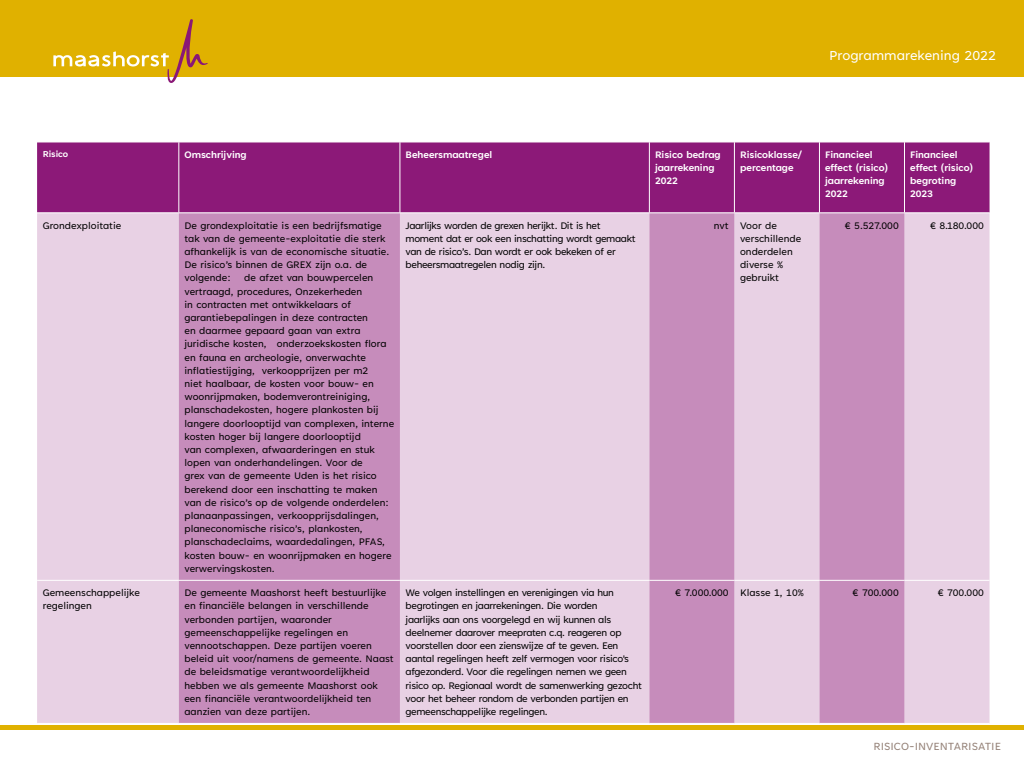
<style>
.page{position:relative;width:1024px;height:768px;background:#fff}
.page>*{position:absolute;margin:0;border:0;box-sizing:border-box;transform-origin:0 0}
.t1{font:15px "Tenorite";color:#fff}
.t2{font:12px "Tenorite";color:#948177}
.t3{font:11px/13.2px "Tenorite";color:#000}
.t4{font:11px/13.2px "Tenorite";letter-spacing:-.03em;color:#000}
.t5{font:700 10.9px/13.1px "Tenorite";color:#fff}
.t6{font:700 9.9px "Tenorite";color:#fff}
</style>
<div class="page">
<hr style="left:0;top:726px;width:1024px;height:4px;background:#e0b100">
<div style="left:0;top:0;width:1024px;height:77px;background:#e0b100"></div>
<svg style="left:53px;top:19px;width:155px;height:64px"></svg>
<div style="left:37px;top:143px;width:953px;height:70px;background:#8c1978"></div>
<div style="left:37px;top:214px;width:953px;height:509px;background:#e8d1e4"></div>
<svg style="left:179px;top:214px;width:726px;height:509px;background:#d5abcd"></svg>
<hr style="left:37px;top:580px;width:142px;height:1px;background:#fff">
<hr style="left:179px;top:580px;width:221px;height:1px;background:#fff">
<hr style="left:400px;top:580px;width:249px;height:1px;background:#fff">
<hr style="left:649px;top:580px;width:85px;height:1px;background:#fff">
<hr style="left:734px;top:580px;width:85px;height:1px;background:#fff">
<hr style="left:819px;top:580px;width:86px;height:1px;background:#fff">
<hr style="left:905px;top:580px;width:85px;height:1px;background:#fff">
<hr style="left:179px;top:142px;width:1px;height:71px;background:#fff">
<hr style="left:400px;top:142px;width:1px;height:71px;background:#fff">
<hr style="left:649px;top:142px;width:1px;height:71px;background:#fff">
<hr style="left:734px;top:142px;width:1px;height:71px;background:#fff">
<hr style="left:819px;top:142px;width:1px;height:71px;background:#fff">
<hr style="left:904px;top:142px;width:1px;height:71px;background:#fff">
<h1 class="t1" style="left:829px;top:48px;width:168px">Programmarekening 2022</h1>
<p class="t6" style="left:43px;top:149px;width:27px">Risico</p>
<p class="t5" style="left:185px;top:148px;width:64px">Omschrijving</p>
<p class="t5" style="left:406px;top:148px;width:88px">Beheersmaatregel</p>
<p class="t5" style="left:655px;top:148px;width:67px">Risico bedrag jaarrekening<br>2022</p>
<p class="t5" style="left:740px;top:148px;width:63px">Risicoklasse/ percentage</p>
<p class="t5" style="left:825px;top:148px;width:65px">Financieel effect (risico) jaarrekening<br>2022</p>
<p class="t5" style="left:910px;top:148px;width:65px">Financieel effect (risico) begroting<br>2023</p>
<p class="t3" style="left:43px;top:219px;width:80px">Grondexploitatie</p>
<p class="t3" style="left:185px;top:219px;width:211px">De grondexploitatie is een bedrijfsmatige tak van de gemeente-exploitatie die sterk afhankelijk is van de economische situatie.<br>De risico’s binnen de GREX zijn o.a. de volgende: de afzet van bouwpercelen vertraagd, procedures, Onzekerheden<br>in contracten met ontwikkelaars of garantiebepalingen in deze contracten<br>en daarmee gepaard gaan van extra juridische kosten, onderzoekskosten flora en fauna en archeologie, onverwachte inflatiestijging, verkoopprijzen per m2<br>niet haalbaar, de kosten voor bouw- en woonrijpmaken, bodemverontreiniging, planschadekosten, hogere plankosten bij langere doorlooptijd van complexen, interne kosten hoger bij langere doorlooptijd<br>van complexen, afwaarderingen en stuk lopen van onderhandelingen. Voor de<br>grex van de gemeente Uden is het risico berekend door een inschatting te maken van de risico’s op de volgende onderdelen: planaanpassingen, verkoopprijsdalingen, planeconomische risico’s, plankosten, planschadeclaims, waardedalingen, PFAS, kosten bouw- en woonrijpmaken en hogere verwervingskosten.</p>
<p class="t4" style="left:406px;top:219px;width:231px">Jaarlijks worden de grexen herijkt. Dit is het moment dat er ook een inschatting wordt gemaakt van de risico’s. Dan wordt er ook bekeken of er beheersmaatregelen nodig zijn.</p>
<p class="t3" style="left:740px;top:219px;width:63px;text-indent:-26px">nvt Voor de verschillende onderdelen diverse % gebruikt</p>
<p class="t3" style="left:844px;top:219px;width:56px">€ 5.527.000</p>
<p class="t3" style="left:930px;top:219px;width:56px">€ 8.180.000</p>
<p class="t3" style="left:43px;top:587px;width:99px">Gemeenschappelijke regelingen</p>
<p class="t3" style="left:185px;top:587px;width:211px">De gemeente Maashorst heeft bestuurlijke en financiële belangen in verschillende verbonden partijen, waaronder gemeenschappelijke regelingen en vennootschappen. Deze partijen voeren beleid uit voor/namens de gemeente. Naast de beleidsmatige verantwoordelijkheid hebben we als gemeente Maashorst ook een financiële verantwoordelijkheid ten aanzien van deze partijen.</p>
<p class="t4" style="left:406px;top:587px;width:238px">We volgen instellingen en verenigingen via hun begrotingen en jaarrekeningen. Die worden<br>jaarlijks aan ons voorgelegd en wij kunnen als deelnemer daarover meepraten c.q. reageren op voorstellen door een zienswijze af te geven. Een aantal regelingen heeft zelf vermogen voor risico's afgezonderd. Voor die regelingen nemen we geen risico op. Regionaal wordt de samenwerking gezocht voor het beheer rondom de verbonden partijen en gemeenschappelijke regelingen.</p>
<p class="t3" style="left:675px;top:587px;width:130px">€ 7.000.000 Klasse 1, 10%</p>
<p class="t3" style="left:852px;top:587px;width:48px">€ 700.000</p>
<p class="t3" style="left:937px;top:587px;width:48px">€ 700.000</p>
<p class="t2" style="left:874px;top:740px;width:129px">RISICO-INVENTARISATIE</p>
</div>
